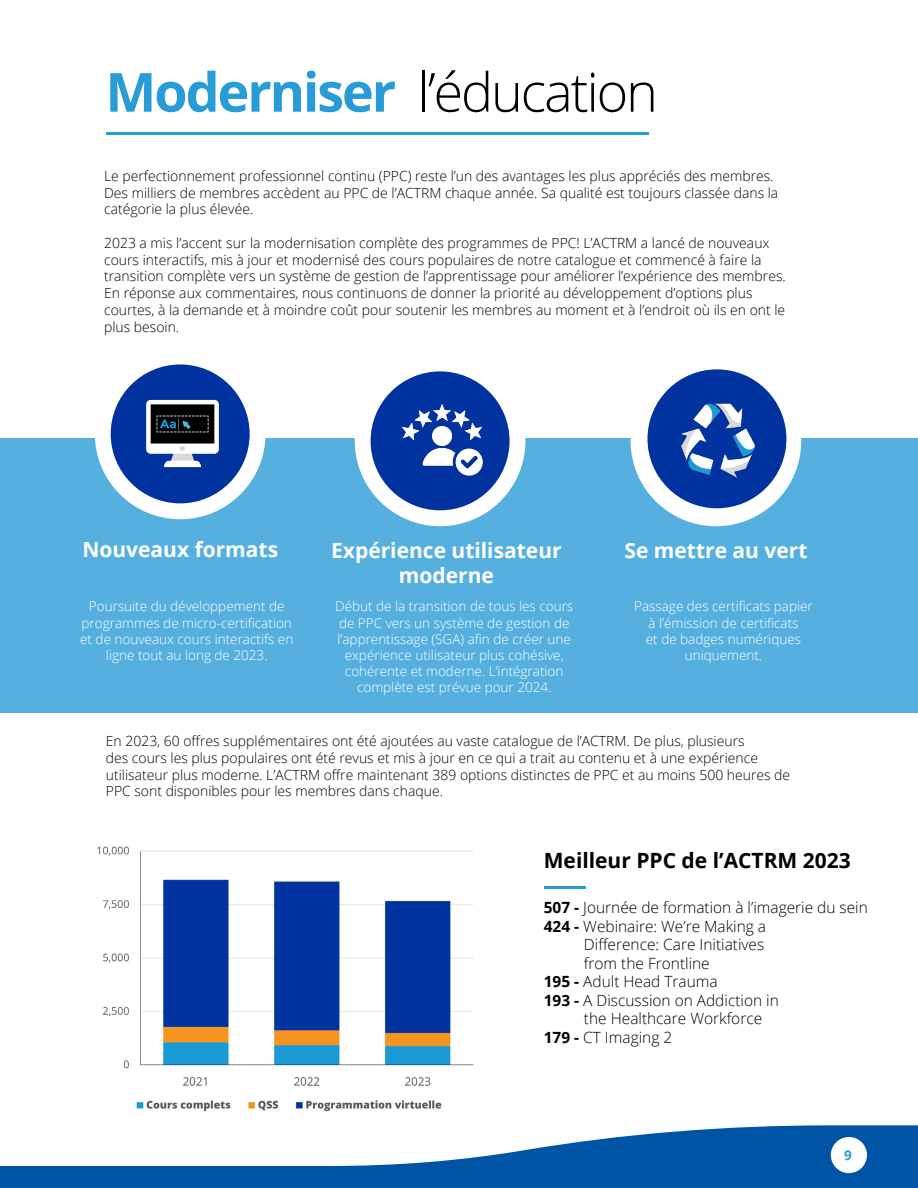
<style>
.page{position:relative;width:918px;height:1188px;background:#fff}
.page>*{position:absolute;margin:0;border:0;box-sizing:border-box;transform-origin:0 0}
.t1{font:300 54px "Open Sans";letter-spacing:-.04em;color:#000}
.t2{font:700 21px/25.2px "Open Sans";color:#fff;text-align:center}
.t3{font:700 21px "Open Sans";color:#000}
.t4{font:300 15.45px "Open Sans";color:#000}
.t5{font:300 13.95px/16.8px "Open Sans";color:#000}
.t6{font:300 13.5px/16.2px "Open Sans";color:#fff;text-align:center}
.t7{font:700 13.5px "Open Sans";color:#289cd7}
.s1{font-weight:700;color:#289cd7}
.s2{font-weight:700}
</style>
<div class="page">
<svg style="left:0;top:1125px;width:918px;height:63px;fill:#0054a6"></svg>
<div style="left:0;top:438px;width:918px;height:274px;background:#55b0df"></div>
<div style="left:95px;top:349px;width:171px;height:170px;background:#fff;border-radius:50%"></div>
<div style="left:111px;top:364px;width:139px;height:139px;background:#0033a0;border-radius:50%"></div>
<div style="left:355px;top:356px;width:170px;height:170px;background:#fff;border-radius:50%"></div>
<div style="left:371px;top:371px;width:139px;height:139px;background:#0033a0;border-radius:50%"></div>
<hr style="left:106px;top:132px;width:543px;height:3px;background:#289cd7">
<div style="left:631px;top:356px;width:170px;height:170px;background:#fff;border-radius:50%"></div>
<div style="left:647px;top:369px;width:139px;height:139px;background:#0033a0;border-radius:50%"></div>
<img style="left:97px;top:846px;width:377px;height:266px">
<hr style="left:544px;top:886px;width:41px;height:3px;background:#289cd7">
<img style="left:128px;top:380px;width:108px;height:108px">
<img style="left:653px;top:374px;width:131px;height:131px">
<img style="left:387px;top:388px;width:108px;height:108px">
<div style="left:831px;top:1137px;width:36px;height:36px;background:#fff;border-radius:50%"></div>
<h1 class="t1" style="left:105px;top:55px;width:554px"><span class="s1">Moderniser</span> l’éducation</h1>
<p class="t5" style="left:104px;top:167px;width:676px">Le perfectionnement professionnel continu (PPC) reste l’un des avantages les plus appréciés des membres.<br>Des milliers de membres accèdent au PPC de l’ACTRM chaque année. Sa qualité est toujours classée dans la catégorie la plus élevée.</p>
<p class="t5" style="left:104px;top:234px;width:683px">2023 a mis l’accent sur la modernisation complète des programmes de PPC! L’ACTRM a lancé de nouveaux cours interactifs, mis à jour et modernisé des cours populaires de notre catalogue et commencé à faire la transition complète vers un système de gestion de l’apprentissage pour améliorer l’expérience des membres.<br>En réponse aux commentaires, nous continuons de donner la priorité au développement d’options plus courtes, à la demande et à moindre coût pour soutenir les membres au moment et à l’endroit où ils en ont le plus besoin.</p>
<h2 class="t2" style="left:82px;top:536px;width:197px">Nouveaux formats</h2>
<h2 class="t2" style="left:331px;top:537px;width:232px">Expérience utilisateur moderne</h2>
<h2 class="t2" style="left:625px;top:537px;width:185px">Se mettre au vert</h2>
<p class="t6" style="left:80px;top:598px;width:215px">Poursuite du développement de programmes de micro-certification et de nouveaux cours interactifs en ligne tout au long de 2023.</p>
<p class="t6" style="left:634px;top:598px;width:180px">Passage des certificats papier à l’émission de certificats<br>et de badges numériques uniquement.</p>
<p class="t6" style="left:335px;top:598px;width:240px">Début de la transition de tous les cours de PPC vers un système de gestion de l’apprentissage (SGA) afin de créer une expérience utilisateur plus cohésive, cohérente et moderne. L’intégration complète est prévue pour 2024.</p>
<p class="t5" style="left:106px;top:732px;width:686px">En 2023, 60 offres supplémentaires ont été ajoutées au vaste catalogue de l’ACTRM. De plus, plusieurs<br>des cours les plus populaires ont été revus et mis à jour en ce qui a trait au contenu et à une expérience utilisateur plus moderne. L’ACTRM offre maintenant 389 options distinctes de PPC et au moins 500 heures de PPC sont disponibles pour les membres dans chaque.</p>
<h2 class="t3" style="left:544px;top:845px;width:309px">Meilleur PPC de l’ACTRM 2023</h2>
<p class="t4" style="left:544px;top:897px;width:326px"><span class="s2">507 -</span> Journée de formation à l’imagerie du sein</p>
<p class="t4" style="left:544px;top:915px;width:224px"><span class="s2">424 -</span> Webinaire: We’re Making a</p>
<p class="t4" style="left:584px;top:934px;width:182px">Difference: Care Initiatives</p>
<p class="t4" style="left:584px;top:952px;width:127px">from the Frontline</p>
<p class="t4" style="left:544px;top:971px;width:175px"><span class="s2">195 -</span> Adult Head Trauma</p>
<p class="t4" style="left:544px;top:990px;width:237px"><span class="s2">193 -</span> A Discussion on Addiction in</p>
<p class="t4" style="left:584px;top:1008px;width:180px">the Healthcare Workforce</p>
<p class="t4" style="left:544px;top:1027px;width:130px"><span class="s2">179 -</span> CT Imaging 2</p>
<p class="t7" style="left:844px;top:1146px;width:9px">9</p>
</div>
